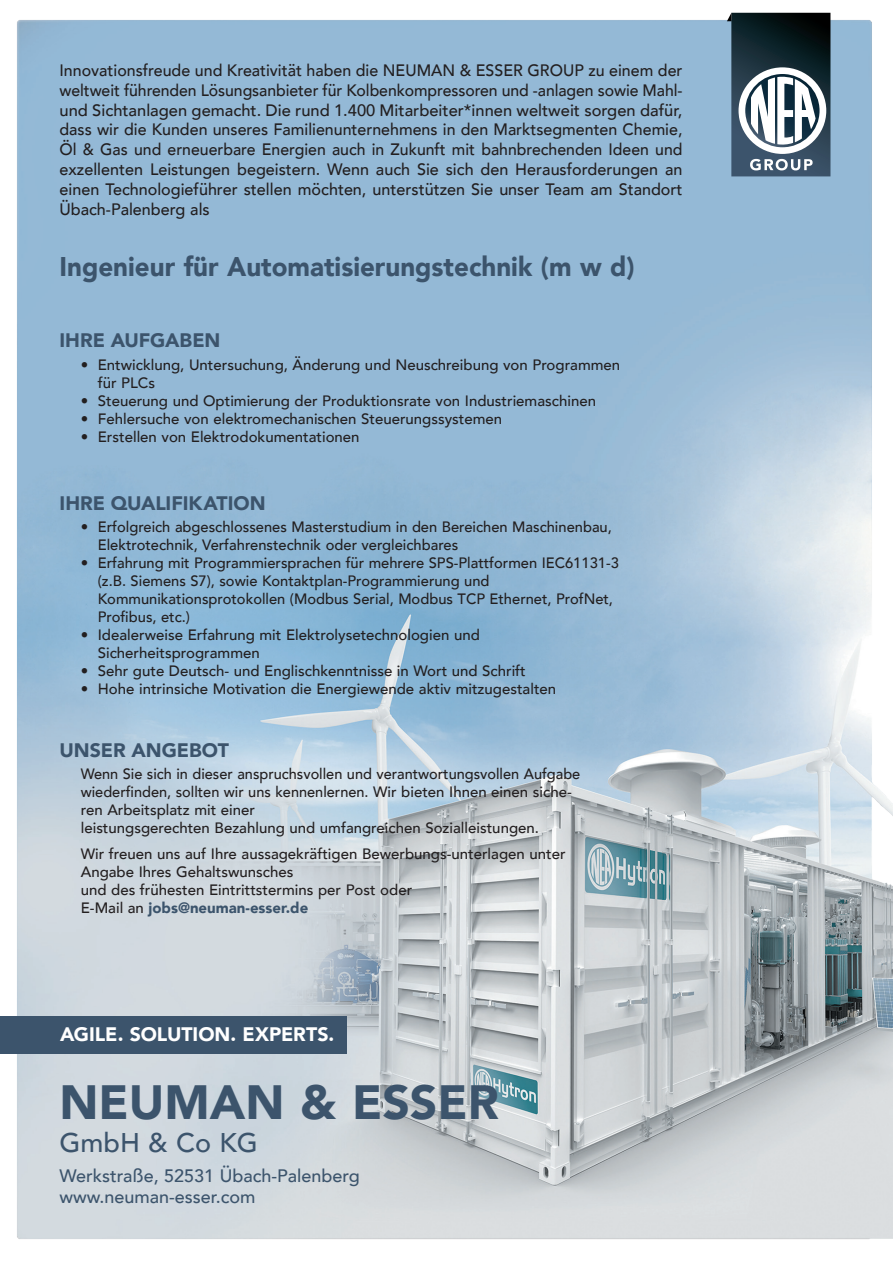
<style>
.page{position:relative;width:893px;height:1263px;background:#fff}
.page>*{position:absolute;margin:0;border:0;box-sizing:border-box;transform-origin:0 0}
.t1{font:900 48px "Avenir";color:#3c546c}
.Beruf{font:900 27px "Avenir";color:#3c546c;scale:.96 1}
._2__zeile_Neuman___E{font:500 27px "Avenir";color:#3c546c}
.graue_Titel{font:900 19.5px "Avenir";color:#3c546c}
.graue_Titel-2{font:900 19.5px "Avenir";color:#fff}
.Adresse{font:500 18px "Avenir";color:#3c546c}
.Kopf_Text{font:500 16.5px/19.8px "Avenir";color:#231f20;text-align:justify}
.Normal_ohne_Einzug{font:500 15px/18px "Avenir";color:#231f20}
.normal_mit_Einzug{font:500 15px/18px "Avenir";color:#231f20}
.s1{font-weight:900}
.s2{font-weight:900;color:#3c546c}
</style>
<div class="page">
<img style="left:17px;top:12px;width:876px;height:1227px">
<div style="left:0;top:1016px;width:346px;height:38px;background:#3c546c"></div>
<svg style="left:727px;top:13px;width:103px;height:163px"></svg>
<p class="Kopf_Text" style="left:60px;top:59px;width:624px">Innovationsfreude und Kreativität haben die NEUMAN &amp; ESSER GROUP zu einem der weltweit führenden Lösungsanbieter für Kolbenkompressoren und -anlagen sowie Mahl&shy;und Sichtanlagen gemacht. Die rund 1.400 Mitarbeiter*innen weltweit sorgen dafür, dass wir die Kunden unseres Familienunternehmens in den Marktsegmenten Chemie, Öl &amp; Gas und erneuerbare Energien auch in Zukunft mit bahnbrechenden Ideen und exzellenten Leistungen begeistern. Wenn auch Sie sich den Herausforderungen an einen Technologieführer stellen möchten, unterstützen Sie unser Team am Standort Übach-Palenberg als</p>
<p class="Beruf" style="left:60px;top:243px;width:600px">Ingenieur für Automatisierungstechnik (m w d)</p>
<p class="graue_Titel" style="left:60px;top:324px;width:162px">IHRE AUFGABEN</p>
<p class="Normal_ohne_Einzug" style="left:98px;top:355px;width:524px;text-indent:-17px"><span class="s1">•</span> Entwicklung, Untersuchung, Änderung und Neuschreibung von Programmen für PLCs</p>
<p class="Normal_ohne_Einzug" style="left:81px;top:391px;width:517px"><span class="s1">•</span> Steuerung und Optimierung der Produktionsrate von Industriemaschinen</p>
<p class="Normal_ohne_Einzug" style="left:81px;top:409px;width:423px"><span class="s1">•</span> Fehlersuche von elektromechanischen Steuerungssystemen</p>
<p class="Normal_ohne_Einzug" style="left:81px;top:427px;width:280px"><span class="s1">•</span> Erstellen von Elektrodokumentationen</p>
<p class="graue_Titel" style="left:60px;top:486px;width:208px">IHRE QUALIFIKATION</p>
<p class="normal_mit_Einzug" style="left:98px;top:517px;width:516px;text-indent:-17px">• Erfolgreich abgeschlossenes Masterstudium in den Bereichen Maschinenbau,<br>Elektrotechnik, Verfahrenstechnik oder vergleichbares</p>
<p class="normal_mit_Einzug" style="left:98px;top:553px;width:522px;text-indent:-17px">• Erfahrung mit Programmiersprachen für mehrere SPS-Plattformen IEC61131-3 (z.B. Siemens S7), sowie Kontaktplan-Programmierung und Kommunikationsprotokollen (Modbus Serial, Modbus TCP Ethernet, ProfNet, Profibus, etc.)</p>
<p class="normal_mit_Einzug" style="left:98px;top:625px;width:384px;text-indent:-17px">• Idealerweise Erfahrung mit Elektrolysetechnologien und<br>Sicherheitsprogrammen</p>
<p class="normal_mit_Einzug" style="left:81px;top:661px;width:447px">• Sehr gute Deutsch- und Englischkenntnisse in Wort und Schrift</p>
<p class="normal_mit_Einzug" style="left:81px;top:679px;width:477px">• Hohe intrinsiche Motivation die Energiewende aktiv mitzugestalten</p>
<p class="graue_Titel" style="left:60px;top:733px;width:171px">UNSER ANGEBOT</p>
<p class="Normal_ohne_Einzug" style="left:81px;top:764px;width:501px">Wenn Sie sich in dieser anspruchsvollen und verantwortungsvollen Aufgabe wiederfinden, sollten wir uns kennenlernen. Wir bieten Ihnen einen siche&shy;ren Arbeitsplatz mit einer<br>leistungsgerechten Bezahlung und umfangreichen Sozialleistungen.</p>
<p class="Normal_ohne_Einzug" style="left:81px;top:844px;width:486px">Wir freuen uns auf Ihre aussagekräftigen Bewerbungs-unterlagen unter Angabe Ihres Gehaltswunsches<br>und des frühesten Eintrittstermins per Post oder<br>E-Mail an <span class="s2">jobs@neuman-esser.de</span></p>
<p class="graue_Titel-2" style="left:60px;top:1018px;width:276px">AGILE. SOLUTION. EXPERTS.</p>
<p class="t1" style="left:60px;top:1061px;width:441px">NEUMAN &amp; ESSER</p>
<p class="_2__zeile_Neuman___E" style="left:60px;top:1119px;width:200px">GmbH &amp; Co KG</p>
<p class="Adresse" style="left:60px;top:1160px;width:302px">Werkstraße, 52531 Übach-Palenberg</p>
<p class="Adresse" style="left:60px;top:1181px;width:198px">www.neuman-esser.com</p>
</div>
